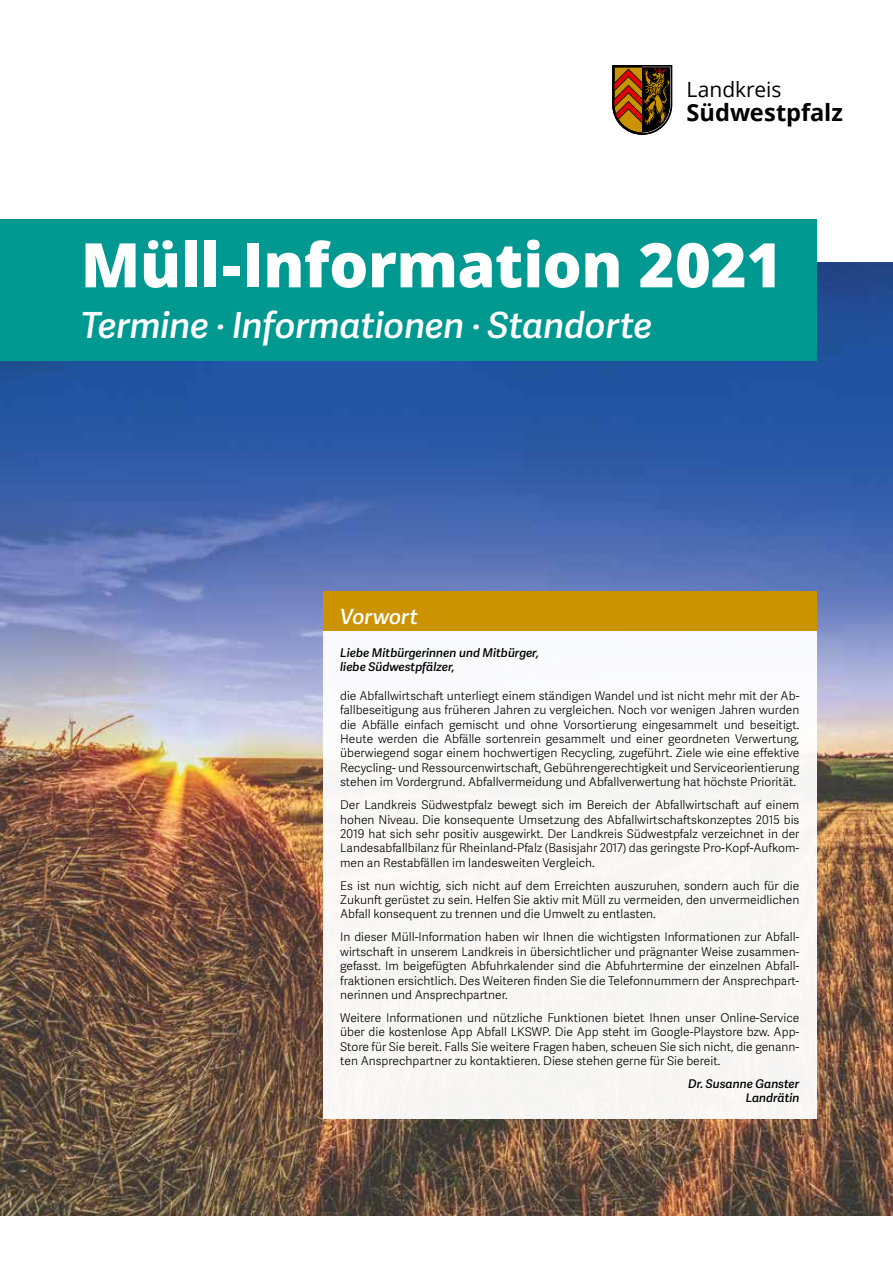
<style>
.page{position:relative;width:893px;height:1263px;background:#fff}
.page>*{position:absolute;margin:0;border:0;box-sizing:border-box;transform-origin:0 0}
.t1{font:800 61.5px "Open Sans";letter-spacing:-.005em;color:#fff}
.t2{font:italic 600 36px "Adelle Sans";letter-spacing:-.005em;color:#fff}
.t3{font:700 23.7px "Open Sans";letter-spacing:-.005em;color:#000}
.t4{font:21px "Open Sans";letter-spacing:-.005em;color:#000}
.t5{font:italic 600 21px "Adelle Sans";letter-spacing:-.005em;color:#fff}
.t6{font:300 12px/14.4px "Adelle Sans";color:#000;text-align:justify}
.t7{font:italic 600 12px/14.4px "Adelle Sans";color:#000}
</style>
<div class="page">
<img style="left:0;top:261px;width:893px;height:955px">
<div style="left:323px;top:630px;width:493px;height:489px;background:#f9f7f6"></div>
<div style="left:0;top:219px;width:816px;height:141px;background:#009992"></div>
<svg style="left:612px;top:65px;width:60px;height:70px;background:#794b1c"></svg>
<div style="left:323px;top:591px;width:493px;height:39px;background:#cb9300"></div>
<h3 class="t4" style="left:687px;top:75px;width:96px">Landkreis</h3>
<h3 class="t3" style="left:687px;top:96px;width:158px">Südwestpfalz</h3>
<h1 class="t1" style="left:81px;top:218px;width:703px">Müll-Information 2021</h1>
<h2 class="t2" style="left:81px;top:304px;width:573px">Termine · Informationen · Standorte</h2>
<h3 class="t5" style="left:340px;top:604px;width:79px">Vorwort</h3>
<p class="t7" style="left:340px;top:645px;width:200px">Liebe Mitbürgerinnen und Mitbürger, liebe Südwestpfälzer,</p>
<p class="t6" style="left:340px;top:689px;width:461px">die Abfallwirtschaft unterliegt einem ständigen Wandel und ist nicht mehr mit der Ab&shy;fallbeseitigung aus früheren Jahren zu vergleichen. Noch vor wenigen Jahren wurden die Abfälle einfach gemischt und ohne Vorsortierung eingesammelt und beseitigt.<br>Heute werden die Abfälle sortenrein gesammelt und einer geordneten Verwertung, überwiegend sogar einem hochwertigen Recycling, zugeführt. Ziele wie eine effektive Recycling- und Ressourcenwirtschaft, Gebührengerechtigkeit und Serviceorientierung stehen im Vordergrund. Abfallvermeidung und Abfallverwertung hat höchste Priorität.</p>
<p class="t6" style="left:340px;top:798px;width:461px">Der Landkreis Südwestpfalz bewegt sich im Bereich der Abfallwirtschaft auf einem hohen Niveau. Die konsequente Umsetzung des Abfallwirtschaftskonzeptes 2015 bis 2019 hat sich sehr positiv ausgewirkt. Der Landkreis Südwestpfalz verzeichnet in der Landesabfallbilanz für Rheinland-Pfalz (Basisjahr 2017) das geringste Pro-Kopf-Aufkom&shy;men an Restabfällen im landesweiten Vergleich.</p>
<p class="t6" style="left:340px;top:878px;width:461px">Es ist nun wichtig, sich nicht auf dem Erreichten auszuruhen, sondern auch für die Zukunft gerüstet zu sein. Helfen Sie aktiv mit Müll zu vermeiden, den unvermeidlichen Abfall konsequent zu trennen und die Umwelt zu entlasten.</p>
<p class="t6" style="left:340px;top:930px;width:461px">In dieser Müll-Information haben wir Ihnen die wichtigsten Informationen zur Abfall&shy;wirtschaft in unserem Landkreis in übersichtlicher und prägnanter Weise zusammen&shy;gefasst. Im beigefügten Abfuhrkalender sind die Abfuhrtermine der einzelnen Abfall&shy;fraktionen ersichtlich. Des Weiteren finden Sie die Telefonnummern der Ansprechpart&shy;nerinnen und Ansprechpartner.</p>
<p class="t6" style="left:340px;top:1011px;width:461px">Weitere Informationen und nützliche Funktionen bietet Ihnen unser Online-Service über die kostenlose App Abfall LKSWP. Die App steht im Google-Playstore bzw. App-Store für Sie bereit. Falls Sie weitere Fragen haben, scheuen Sie sich nicht, die genann&shy;ten Ansprechpartner zu kontaktieren. Diese stehen gerne für Sie bereit.</p>
<p class="t7" style="left:688px;top:1077px;width:113px;text-align:right">Dr. Susanne Ganster<br>Landrätin</p>
</div>
